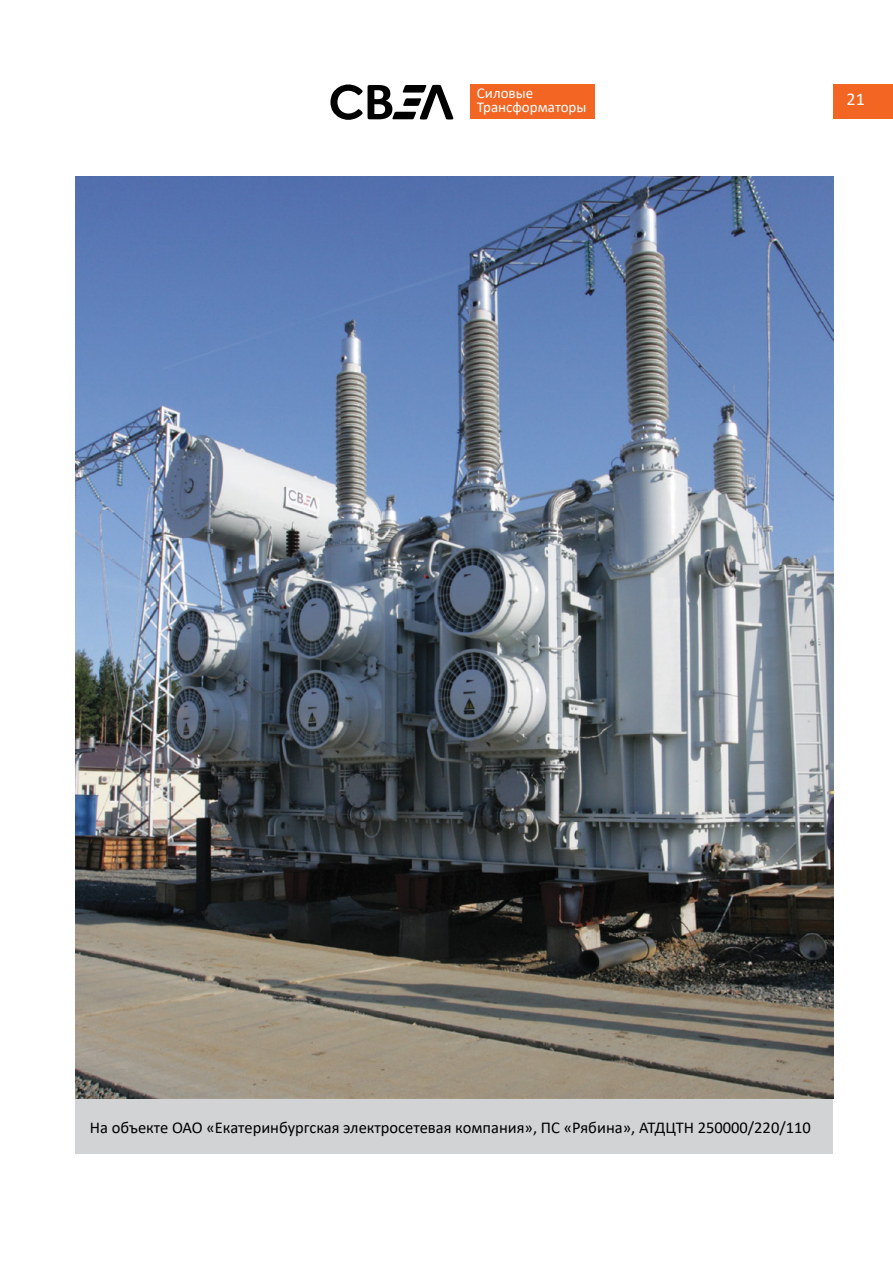
<style>
.page{position:relative;width:893px;height:1263px;background:#fff}
.page>*{position:absolute;margin:0;border:0;box-sizing:border-box;transform-origin:0 0}
.t1{font:18px "Calibri";color:#fff}
.t2{font:16.5px "Calibri";color:#000}
.t3{font:15px/13.5px "Calibri";color:#fff}
</style>
<div class="page">
<svg style="left:330px;top:84px;width:123px;height:36px"></svg>
<div style="left:470px;top:84px;width:125px;height:35px;background:#f26523"></div>
<div style="left:833px;top:84px;width:60px;height:34px;background:#f26523"></div>
<img style="left:76px;top:177px;width:757px;height:921px">
<div style="left:76px;top:1099px;width:757px;height:54px;background:#d1d3d5"></div>
<p class="t3" style="left:477px;top:86px;width:111px">Cиловые<br>Трансформаторы</p>
<p class="t1" style="left:846px;top:86px;width:20px">21</p>
<p class="t2" style="left:90px;top:1116px;width:722px">На объекте ОАО «Екатеринбургская электросетевая компания», ПС «Рябина», АТДЦТН 250000/220/110</p>
</div>
